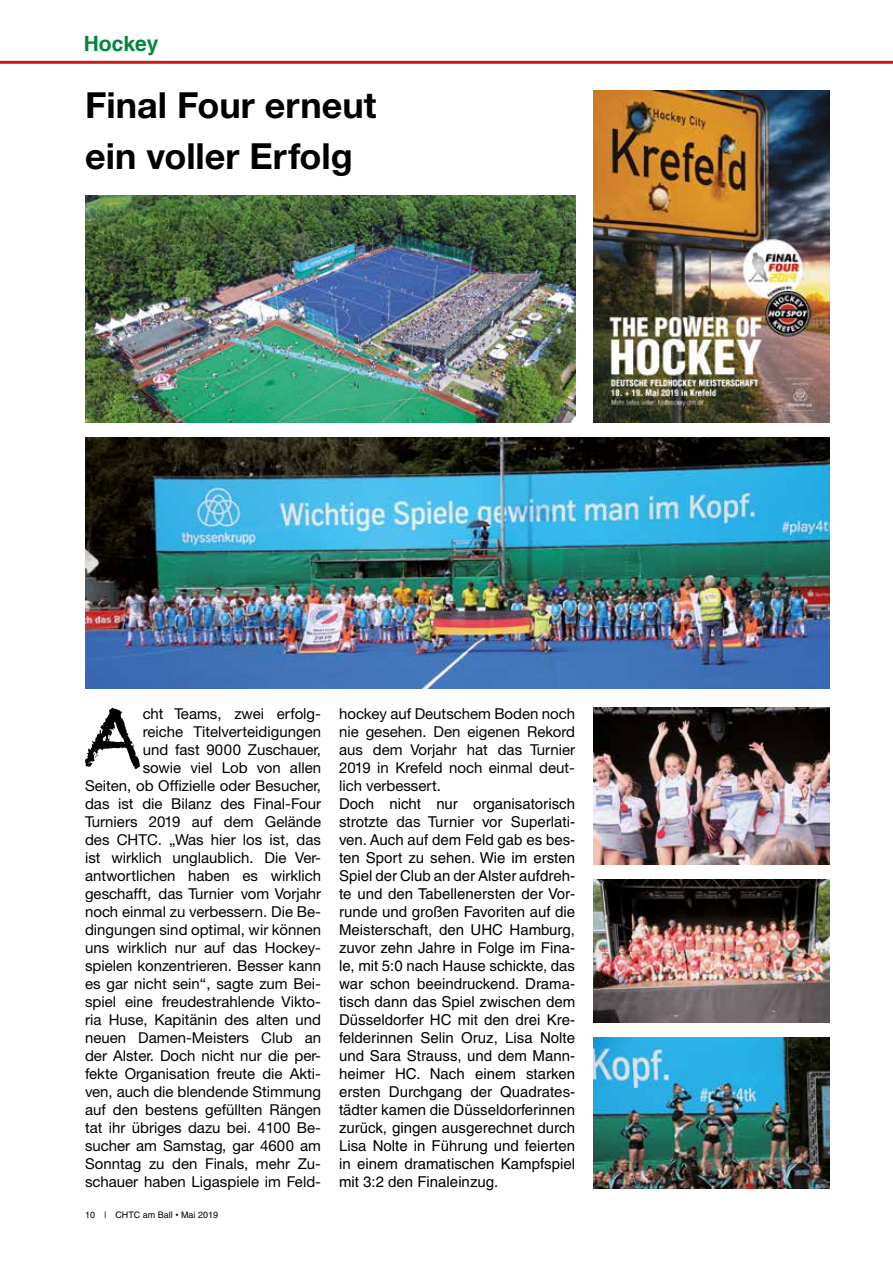
<style>
.page{position:relative;width:893px;height:1263px;background:#fff}
.page>*{position:absolute;margin:0;border:0;box-sizing:border-box;transform-origin:0 0}
.t1{font:80.55px "Chalkduster";color:#000}
.t2{font:700 36px/51px "Helvetica Neue CE";color:#000}
.t3{font:700 21px "Helvetica";color:#008739}
.t4{font:15px/18px "Helvetica Neue CE";color:#000;text-align:right}
.t5{font:15px/18px "Helvetica";color:#000;text-align:justify}
.t6{font:9px "Helvetica";color:#000}
.s1{font-family:"Arial"}
</style>
<div class="page">
<hr style="left:0;top:61px;width:893px;height:3px;background:#cd171a">
<img style="left:593px;top:90px;width:236px;height:332px">
<img style="left:85px;top:196px;width:490px;height:226px">
<img style="left:593px;top:707px;width:236px;height:157px">
<img style="left:85px;top:437px;width:744px;height:252px">
<img style="left:593px;top:1038px;width:236px;height:150px">
<img style="left:593px;top:880px;width:236px;height:143px">
<h3 class="t3" style="left:84px;top:31px;width:76px">Hockey</h3>
<h2 class="t2" style="left:85px;top:80px;width:293px">Final Four erneut ein voller Erfolg</h2>
<h1 class="t1" style="left:83px;top:690px;width:61px">A</h1>
<p class="t4" style="left:85px;top:704px;width:238px">cht Teams, zwei erfolg-<br>reiche Titelverteidigungen<br>und fast 9000 Zuschauer,<br>sowie viel Lob von allen<br>Seiten, ob Offizielle oder Besucher, das ist die Bilanz des Final-Four<br>Turniers 2019 auf dem Gelände des CHTC. „Was hier los ist, das ist wirklich unglaublich. Die Ver&shy;antwortlichen haben es wirklich geschafft, das Turnier vom Vorjahr noch einmal zu verbessern. Die Be&shy;dingungen sind optimal, wir können uns wirklich nur auf das Hockey&shy;spielen konzentrieren. Besser kann es gar nicht sein“, sagte zum Bei&shy;spiel eine freudestrahlende Vikto&shy;ria Huse, Kapitänin des alten und neuen Damen-Meisters Club an der Alster. Doch nicht nur die per&shy;fekte Organisation freute die Akti&shy;ven, auch die blendende Stimmung auf den bestens gefüllten Rängen tat ihr übriges dazu bei. 4100 Be&shy;sucher am Samstag, gar 4600 am<br>Sonntag zu den Finals, mehr Zu&shy;schauer haben Ligaspiele im Feld-</p>
<p class="t6" style="left:85px;top:1209px;width:135px">10 | CHTC am Ball <span class="s1">•</span> Mai 2019</p>
<p class="t4" style="left:339px;top:704px;width:238px;text-align:justify">hockey auf Deutschem Boden noch nie gesehen. Den eigenen Rekord aus dem Vorjahr hat das Turnier 2019 in Krefeld noch einmal deut&shy;lich verbessert.</p>
<p class="t5" style="left:339px;top:794px;width:238px">Doch nicht nur organisatorisch strotzte das Turnier vor Superlati&shy;ven. Auch auf dem Feld gab es bes&shy;ten Sport zu sehen. Wie im ersten Spiel der Club an der Alster aufdreh&shy;te und den Tabellenersten der Vor&shy;runde und großen Favoriten auf die Meisterschaft, den UHC Hamburg, zuvor zehn Jahre in Folge im Fina&shy;le, mit 5:0 nach Hause schickte, das war schon beeindruckend. Drama&shy;tisch dann das Spiel zwischen dem Düsseldorfer HC mit den drei Kre&shy;felderinnen Selin Oruz, Lisa Nolte und Sara Strauss, und dem Mann&shy;heimer HC. Nach einem starken ersten Durchgang der Quadrates&shy;tädter kamen die Düsseldorferinnen zurück, gingen ausgerechnet durch Lisa Nolte in Führung und feierten in einem dramatischen Kampfspiel mit 3:2 den Finaleinzug.</p>
</div>
